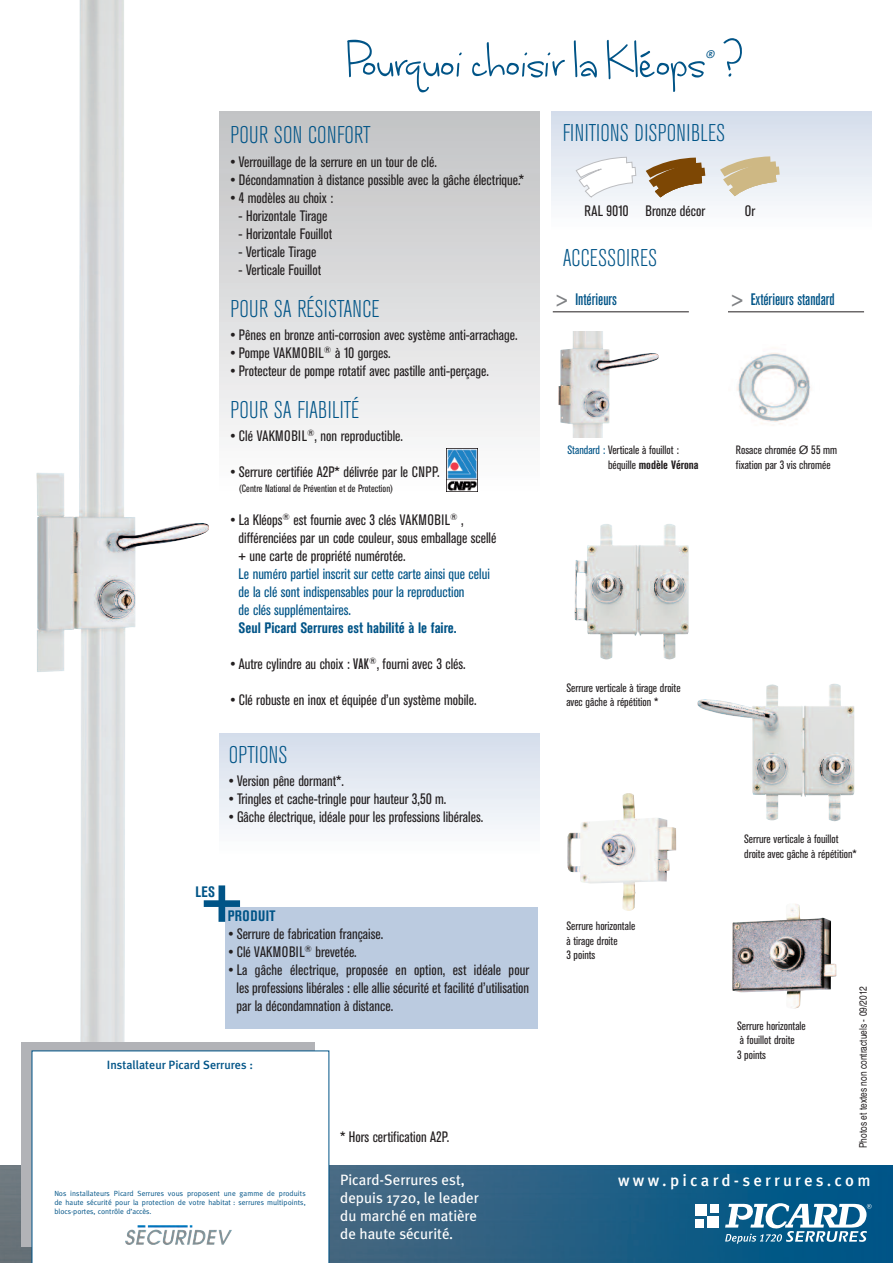
<style>
.page{position:relative;width:893px;height:1263px;background:#fff}
.page>*{position:absolute;margin:0;border:0;box-sizing:border-box;transform-origin:0 0}
.t1{font:700 condensed 83.1px "Akzidenz Grotesk BE";color:#005487}
.t2{font:74.1px "wherestarsshinethebrightest";color:#005487}
.t3{font:300 condensed 24px "Akzidenz Grotesk BE";letter-spacing:.01em;color:#005487}
.t4{font:500 condensed 16.5px "Akzidenz Grotesk BE";color:#005487}
.t5{font:500 16.5px "Meta";letter-spacing:.2em;color:#fff}
.t6{font:condensed 15px/18px "Akzidenz Grotesk BE";color:#231f20}
.t7{font:condensed 15px/18px "Akzidenz Grotesk BE";color:#005487}
.t8{font:15px/18px "Meta Plus";color:#fff}
.t9{font:700 condensed 15px "Akzidenz Grotesk BE";color:#005487}
.t10{font:700 condensed 15px "Akzidenz Grotesk BE";letter-spacing:.035em;color:#005487}
.t11{font:condensed 12px/14.4px "Akzidenz Grotesk BE";color:#231f20}
.t12{font:500 12px "Meta Plus";color:#005487}
.t13{font:italic 10.8px "Meta Plus";color:#005487}
.t14{font:condensed 10.5px "Akzidenz Grotesk BE";color:#231f20}
.t15{font:10.5px "Helvetica";color:#231f20;scale:.8 1}
.t16{font:7.5px/9px "Meta";color:#005487;text-align:justify}
.s1{font-weight:500}
.s2{font-size:21px;color:#808285}
.s3{color:#005487}
.s4{font-weight:700}
.s5{font-stretch:normal}
</style>
<div class="page">
<img style="left:0;top:1165px;width:893px;height:98px">
<img style="left:219px;top:111px;width:320px;height:381px">
<img style="left:37px;top:0;width:172px;height:1042px">
<div style="left:695px;top:1204px;width:12px;height:12px;background:#fff"></div>
<div style="left:710px;top:1204px;width:9px;height:8px;background:#fff"></div>
<div style="left:695px;top:1219px;width:9px;height:8px;background:#fff"></div>
<div style="left:707px;top:1216px;width:12px;height:11px;background:#fff"></div>
<svg style="left:725px;top:1203px;width:147px;height:41px"></svg>
<div style="left:21px;top:1042px;width:294px;height:205px;background:#b2b3b7"></div>
<div style="left:32px;top:1050px;width:297px;height:213px;background:#fff"></div>
<img style="left:125px;top:1225px;width:107px;height:20px">
<div style="left:225px;top:907px;width:313px;height:121px;background:#bbcbe0"></div>
<img style="left:558px;top:331px;width:101px;height:107px">
<hr style="left:553px;top:311px;width:136px;height:1px;background:#231f20">
<hr style="left:728px;top:311px;width:136px;height:1px;background:#231f20">
<svg style="left:576px;top:154px;width:131px;height:47px"></svg>
<svg style="left:719px;top:154px;width:62px;height:47px"></svg>
<img style="left:737px;top:353px;width:74px;height:71px">
<img style="left:574px;top:524px;width:115px;height:136px">
<img style="left:697px;top:683px;width:157px;height:139px">
<img style="left:567px;top:793px;width:109px;height:118px">
<img style="left:732px;top:904px;width:104px;height:105px">
<img style="left:446px;top:449px;width:31px;height:42px">
<h2 class="t2" style="left:348px;top:29px;width:397px">Pourquoi choisir laKléops ?</h2>
<p class="t13" style="left:706px;top:48px;width:10px">®</p>
<h3 class="t3" style="left:230px;top:126px;width:142px">POUR SON CONFORT</h3>
<p class="t6" style="left:230px;top:154px;width:208px">• Verrouillage de la serrure en un tour de clé.</p>
<p class="t6" style="left:230px;top:172px;width:295px">• Décondamnation à distance possible avec la gâche électrique.*</p>
<p class="t6" style="left:230px;top:190px;width:104px">• 4 modèles au choix :</p>
<p class="t6" style="left:239px;top:208px;width:90px">- Horizontale Tirage</p>
<p class="t6" style="left:239px;top:226px;width:95px">- Horizontale Fouillot</p>
<p class="t6" style="left:239px;top:244px;width:79px">- Verticale Tirage</p>
<p class="t6" style="left:239px;top:262px;width:84px">- Verticale Fouillot</p>
<h3 class="t3" style="left:230px;top:301px;width:151px">POUR SA RÉSISTANCE</h3>
<p class="t6" style="left:230px;top:327px;width:289px">• Pênes en bronze anti-corrosion avec système anti-arrachage.</p>
<p class="t6" style="left:230px;top:345px;width:162px">• Pompe VAKMOBIL<sup>®</sup> à 10 gorges.</p>
<p class="t6" style="left:230px;top:363px;width:260px">• Protecteur de pompe rotatif avec pastille anti-perçage.</p>
<h3 class="t3" style="left:230px;top:401px;width:130px">POUR SA FIABILITÉ</h3>
<p class="t6" style="left:230px;top:428px;width:174px">• Clé VAKMOBIL<sup>®</sup>, non reproductible.</p>
<p class="t6" style="left:230px;top:464px;width:211px">• Serrure certifiée A2P* délivrée par le CNPP.</p>
<p class="t14" style="left:239px;top:484px;width:156px">(Centre National de Prévention et de Protection)</p>
<p class="t6" style="left:239px;top:512px;width:259px;text-indent:-8px">• La Kléops<sup>®</sup> est fournie avec 3 clés VAKMOBIL<sup>®</sup> , différenciées par un code couleur, sous emballage scellé + une carte de propriété numérotée.</p>
<p class="t7" style="left:239px;top:566px;width:253px">Le numéro partiel inscrit sur cette carte ainsi que celui de la clé sont indispensables pour la reproduction<br>de clés supplémentaires.</p>
<p class="t9" style="left:239px;top:623px;width:219px">Seul Picard Serrures est habilité à le faire.</p>
<p class="t6" style="left:230px;top:656px;width:237px">• Autre cylindre au choix : <span class="s1">VAK</span><sup>®</sup>, fourni avec 3 clés.</p>
<p class="t6" style="left:230px;top:692px;width:248px">• Clé robuste en inox et équipée d’un système mobile.</p>
<h3 class="t3" style="left:229px;top:746px;width:60px">OPTIONS</h3>
<p class="t6" style="left:229px;top:773px;width:117px">• Version pêne dormant*.</p>
<p class="t6" style="left:229px;top:791px;width:219px">• Tringles et cache-tringle pour hauteur 3,50 m.</p>
<p class="t6" style="left:229px;top:809px;width:256px">• Gâche électrique, idéale pour les professions libérales.</p>
<h1 class="t1" style="left:201px;top:869px;width:43px">+</h1>
<p class="t9" style="left:196px;top:886px;width:21px">LES</p>
<p class="t10" style="left:228px;top:911px;width:49px">PRODUIT</p>
<p class="t6" style="left:228px;top:926px;width:156px">• Serrure de fabrication française.</p>
<p class="t6" style="left:228px;top:944px;width:130px">• Clé VAKMOBIL<sup>®</sup> brevetée.</p>
<p class="t6" style="left:237px;top:962px;width:294px;text-align:justify;text-indent:-8px">• La gâche électrique, proposée en option, est idéale pour les professions libérales : elle allie sécurité et facilité d’utilisation par la décondamnation à distance.</p>
<p class="t12" style="left:107px;top:1057px;width:148px">Installateur Picard Serrures :</p>
<p class="t16" style="left:54px;top:1188px;width:253px">Nos installateurs Picard Serrures vous proposent une gamme de produits de haute sécurité pour la protection de votre habitat : serrures multipoints, blocs-portes, contrôle d’accès.</p>
<p class="t6" style="left:340px;top:1129px;width:111px">* Hors certification A2P.</p>
<p class="t8" style="left:340px;top:1170px;width:140px">Picard-Serrures est, depuis 1720, le leader du marché en matière de haute sécurité.</p>
<h3 class="t3" style="left:563px;top:124px;width:164px">FINITIONS DISPONIBLES</h3>
<p class="t6" style="left:585px;top:203px;width:122px">RAL 9010 Bronze décor</p>
<p class="t6" style="left:745px;top:203px;width:12px">Or</p>
<h3 class="t3" style="left:563px;top:249px;width:96px">ACCESSOIRES</h3>
<p class="t4" style="left:557px;top:293px;width:62px"><span class="s2">&gt;</span> Intérieurs</p>
<p class="t4" style="left:732px;top:293px;width:104px"><span class="s2">&gt;</span> Extérieurs standard</p>
<p class="t11" style="left:608px;top:444px;width:92px;text-indent:-41px"><span class="s3">Standard :</span> Verticale à fouillot : béquille <span class="s4">modèle Vérona</span></p>
<p class="t11" style="left:736px;top:444px;width:103px">Rosace chromée <span class="s5">Ø</span> 55 mm fixation par 3 vis chromée</p>
<p class="t11" style="left:566px;top:681px;width:116px">Serrure verticale à tirage droite avec gâche à répétition *</p>
<p class="t11" style="left:566px;top:920px;width:70px">Serrure horizontale à tirage droite<br>3 points</p>
<p class="t11" style="left:744px;top:833px;width:114px">Serrure verticale à fouillot droite avec gâche à répétition*</p>
<p class="t11" style="left:737px;top:1019px;width:70px">Serrure horizontale à fouillot droite<br>3 points</p>
<p class="t15" style="left:857px;top:1148px;width:204px;rotate:-90deg">Photos et textes non contractuels - 09/2012</p>
<p class="t5" style="left:618px;top:1171px;width:254px">www.picard-serrures.com</p>
</div>
